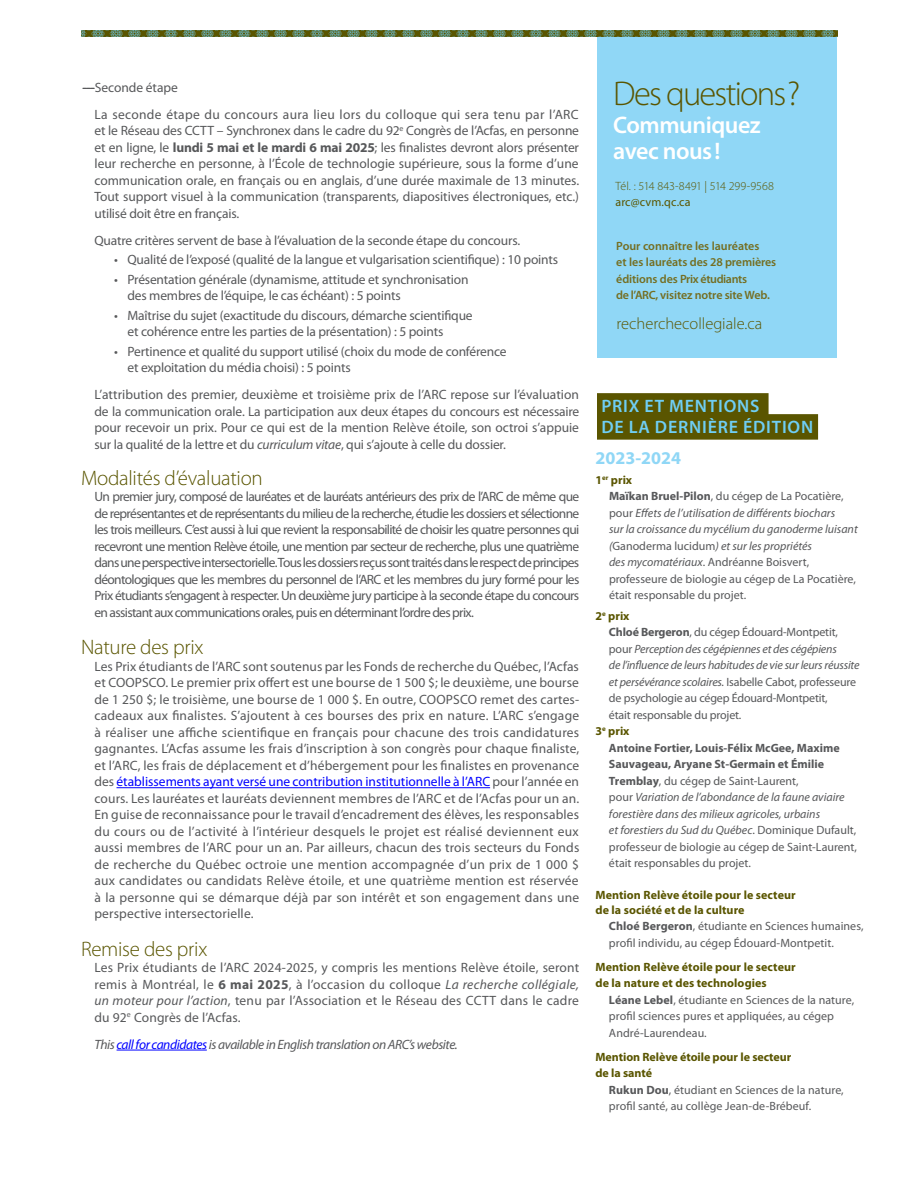
<style>
.page{position:relative;width:918px;height:1188px;background:#fff}
.page>*{position:absolute;margin:0;border:0;box-sizing:border-box;transform-origin:0 0}
.t1{font:300 34.5px "Myriad Pro";letter-spacing:-.05em;color:#5a5500}
.t2{font:600 24px/25.5px "Myriad Pro";letter-spacing:-.02em;color:#fff}
.Sous-titre1{font:300 21px "Myriad Pro";letter-spacing:-.015em;color:#5a5500}
.t3{font:600 18px "Myriad Pro";letter-spacing:.045em;color:#6fcef4}
.année{font:700 18px "Myriad Pro";color:#90d7f6}
.t4{font:300 16.5px "Myriad Pro";color:#5a5500}
.Texte{font:13.5px/16.5px "Myriad Pro";letter-spacing:-.015em;color:#57585a;text-align:justify}
.Texte-2{font:italic 13.5px "Myriad Pro";letter-spacing:-.03em;color:#57585a}
.t5{font:12px/16.5px "Myriad Pro";color:#57585a}
.année-2{font:700 12px/16.5px "Myriad Pro";letter-spacing:.005em;color:#5a5500}
.t6{font:600 12px/16.5px "Myriad Pro";letter-spacing:-.01em;color:#746e22}
.t7{font:300 12px/16.5px "Myriad Pro";letter-spacing:-.01em;color:#5a5500}
.Prix{font:700 12px "Myriad Pro";color:#5a5500}
.s1{font-weight:700}
.s2{font-style:italic}
.s3{color:#00f}
.s4{font-weight:400}
</style>
<div class="page">
<div style="left:597px;top:30px;width:240px;height:328px;background:#90d7f6"></div>
<svg style="left:81px;top:30px;width:756px;height:7px;background:#5f7644"></svg>
<div style="left:597px;top:393px;width:172px;height:26px;background:#5a5500"></div>
<div style="left:597px;top:414px;width:221px;height:26px;background:#5a5500"></div>
<hr style="left:117px;top:787px;width:373px;height:1px;background:#00f">
<hr style="left:117px;top:1050px;width:90px;height:1px;background:#00f">
<p class="Texte" style="left:82px;top:79px;width:97px">---Seconde étape</p>
<p class="Texte" style="left:95px;top:106px;width:486px">La seconde étape du concours aura lieu lors du colloque qui sera tenu par l’ARC et le Réseau des CCTT – Synchronex dans le cadre du 92<sup>e</sup> Congrès de l’Acfas, en personne et en ligne, le <span class="s1">lundi 5 mai et le mardi 6 mai 2025</span>; les finalistes devront alors présenter leur recherche en personne, à l’École de technologie supérieure, sous la forme d’une communication orale, en français ou en anglais, d’une durée maximale de 13 minutes.<br>Tout support visuel à la communication (transparents, diapositives électroniques, etc.) utilisé doit être en français.</p>
<p class="Texte" style="left:95px;top:232px;width:427px">Quatre critères servent de base à l’évaluation de la seconde étape du concours.</p>
<p class="Texte" style="left:114px;top:251px;width:446px">• Qualité de l’exposé (qualité de la langue et vulgarisation scientifique) : 10 points</p>
<p class="Texte" style="left:128px;top:271px;width:342px;text-indent:-14px">• Présentation générale (dynamisme, attitude et synchronisation des membres de l’équipe, le cas échéant) : 5 points</p>
<p class="Texte" style="left:128px;top:307px;width:347px;text-indent:-14px">• Maîtrise du sujet (exactitude du discours, démarche scientifique et cohérence entre les parties de la présentation) : 5 points</p>
<p class="Texte" style="left:128px;top:343px;width:381px;text-indent:-14px">• Pertinence et qualité du support utilisé (choix du mode de conférence et exploitation du média choisi) : 5 points</p>
<p class="Texte" style="left:95px;top:386px;width:486px">L’attribution des premier, deuxième et troisième prix de l’ARC repose sur l’évaluation de la communication orale. La participation aux deux étapes du concours est nécessaire pour recevoir un prix. Pour ce qui est de la mention Relève étoile, son octroi s’appuie sur la qualité de la lettre et du <span class="s2">curriculum vitae</span>, qui s’ajoute à celle du dossier.</p>
<p class="Sous-titre1" style="left:81px;top:465px;width:183px">Modalités d’évaluation</p>
<p class="Texte" style="left:94px;top:488px;width:486px">Un premier jury, composé de lauréates et de lauréats antérieurs des prix de l’ARC de même que de représentantes et de représentants du milieu de la recherche, étudie les dossiers et sélectionne les trois meilleurs. C’est aussi à lui que revient la responsabilité de choisir les quatre personnes qui recevront une mention Relève étoile, une mention par secteur de recherche, plus une quatrième dans une perspective intersectorielle. Tous les dossiers reçus sont traités dans le respect de principes déontologiques que les membres du personnel de l’ARC et les membres du jury formé pour les Prix étudiants s’engagent à respecter. Un deuxième jury participe à la seconde étape du concours en assistant aux communications orales, puis en déterminant l’ordre des prix.</p>
<p class="Sous-titre1" style="left:81px;top:635px;width:124px">Nature des prix</p>
<p class="Texte" style="left:94px;top:658px;width:486px">Les Prix étudiants de l’ARC sont soutenus par les Fonds de recherche du Québec, l’Acfas et COOPSCO. Le premier prix offert est une bourse de 1 500 $; le deuxième, une bourse de 1 250 $; le troisième, une bourse de 1 000 $. En outre, COOPSCO remet des cartes&shy;cadeaux aux finalistes. S’ajoutent à ces bourses des prix en nature. L’ARC s’engage à réaliser une affiche scientifique en français pour chacune des trois candidatures gagnantes. L’Acfas assume les frais d’inscription à son congrès pour chaque finaliste, et l’ARC, les frais de déplacement et d’hébergement pour les finalistes en provenance des <span class="s3">établissements ayant versé une contribution institutionnelle à l’ARC</span> pour l’année en cours. Les lauréates et lauréats deviennent membres de l’ARC et de l’Acfas pour un an.<br>En guise de reconnaissance pour le travail d’encadrement des élèves, les responsables du cours ou de l’activité à l’intérieur desquels le projet est réalisé deviennent eux aussi membres de l’ARC pour un an. Par ailleurs, chacun des trois secteurs du Fonds de recherche du Québec octroie une mention accompagnée d’un prix de 1 000 $ aux candidates ou candidats Relève étoile, et une quatrième mention est réservée à la personne qui se démarque déjà par son intérêt et son engagement dans une perspective intersectorielle.</p>
<p class="Sous-titre1" style="left:81px;top:936px;width:128px">Remise des prix</p>
<p class="Texte" style="left:94px;top:959px;width:486px">Les Prix étudiants de l’ARC 2024-2025, y compris les mentions Relève étoile, seront remis à Montréal, le <span class="s1">6 mai 2025</span>, à l’occasion du colloque <span class="s2">La recherche collégiale, un moteur pour l’action</span>, tenu par l’Association et le Réseau des CCTT dans le cadre du 92<sup>e</sup> Congrès de l’Acfas.</p>
<p class="Texte-2" style="left:95px;top:1036px;width:365px">This <span class="s3">call for candidates</span> is available in English translation on ARC’s website.</p>
<p class="t1" style="left:613px;top:72px;width:189px">Des questions?</p>
<p class="t2" style="left:613px;top:112px;width:149px">Communiquez avec nous!</p>
<p class="t7" style="left:616px;top:177px;width:160px">Tél. : 514 843-8491 | 514 299-9568 <span class="s4">arc@cvm.qc.ca</span></p>
<p class="t6" style="left:616px;top:237px;width:161px">Pour connaître les lauréates<br>et les lauréats des 28 premières</p>
<p class="t6" style="left:616px;top:270px;width:155px">éditions des Prix étudiants<br>de l’ARC, visitez notre site Web.</p>
<p class="t4" style="left:616px;top:313px;width:147px">recherchecollegiale.ca</p>
<p class="t3" style="left:601px;top:394px;width:160px">PRIX ET MENTIONS</p>
<p class="t3" style="left:601px;top:415px;width:213px">DE LA DERNIÈRE ÉDITION</p>
<p class="année" style="left:596px;top:446px;width:87px">2023-2024</p>
<p class="année-2" style="left:596px;top:471px;width:38px">1<sup>er</sup> prix</p>
<p class="t5" style="left:609px;top:488px;width:250px"><span class="s1">Maïkan Bruel-Pilon</span>, du cégep de La Pocatière, pour <span class="s2">Effets de l’utilisation de différents biochars<br>sur la croissance du mycélium du ganoderme luisant (</span>Ganoderma lucidum<span class="s2">) et sur les propriétés<br>des mycomatériaux</span>. Andréanne Boisvert, professeure de biologie au cégep de La Pocatière, était responsable du projet.</p>
<p class="Prix" style="left:596px;top:608px;width:36px">2<sup>e</sup> prix</p>
<p class="t5" style="left:609px;top:624px;width:252px"><span class="s1">Chloé Bergeron</span>, du cégep Édouard-Montpetit, pour <span class="s2">Perception des cégépiennes et des cégépiens<br>de l’influence de leurs habitudes de vie sur leurs réussite et persévérance scolaires.</span> Isabelle Cabot, professeure de psychologie au cégep Édouard-Montpetit,<br>était responsable du projet.</p>
<p class="Prix" style="left:595px;top:723px;width:36px">3<sup>e</sup> prix</p>
<p class="t5" style="left:609px;top:739px;width:249px"><span class="s1">Antoine Fortier, Louis-Félix McGee, Maxime Sauvageau, Aryane St-Germain et Émilie Tremblay</span>, du cégep de Saint-Laurent,<br>pour <span class="s2">Variation de l’abondance de la faune aviaire forestière dans des milieux agricoles, urbains<br>et forestiers du Sud du Québec</span>. Dominique Dufault, professeur de biologie au cégep de Saint-Laurent, était responsables du projet.</p>
<p class="année-2" style="left:595px;top:887px;width:202px;line-height:15px">Mention Relève étoile pour le secteur de la société et de la culture</p>
<p class="t5" style="left:609px;top:918px;width:256px"><span class="s1">Chloé Bergeron</span>, étudiante en Sciences humaines, profil individu, au cégep Édouard-Montpetit.</p>
<p class="année-2" style="left:595px;top:958px;width:202px">Mention Relève étoile pour le secteur de la nature et des technologies</p>
<p class="t5" style="left:609px;top:991px;width:247px"><span class="s1">Léane Lebel</span>, étudiante en Sciences de la nature, profil sciences pures et appliquées, au cégep<br>André-Laurendeau.</p>
<p class="année-2" style="left:595px;top:1048px;width:197px">Mention Relève étoile pour le secteur de la santé</p>
<p class="t5" style="left:609px;top:1081px;width:236px"><span class="s1">Rukun Dou</span>, étudiant en Sciences de la nature, profil santé, au collège Jean-de-Brébeuf.</p>
</div>
